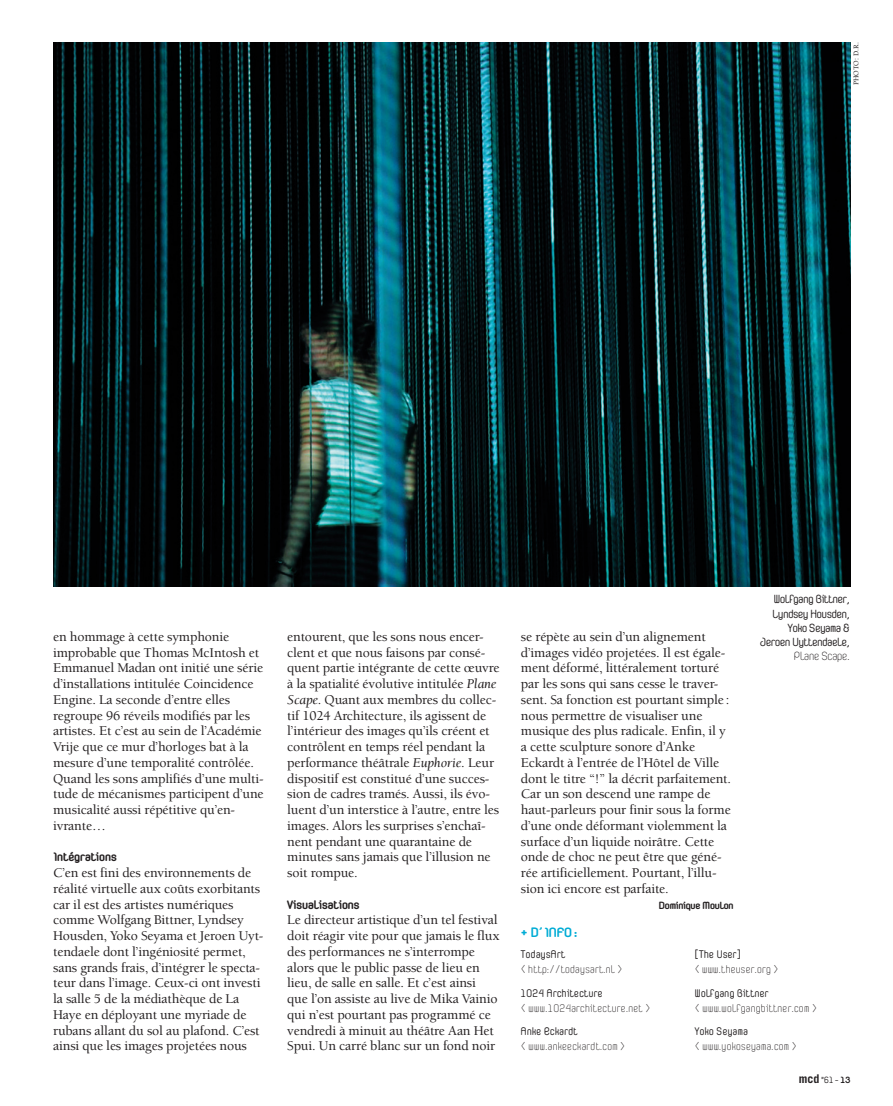
<style>
.page{position:relative;width:893px;height:1106px;background:#fff}
.page>*{position:absolute;margin:0;border:0;box-sizing:border-box;transform-origin:0 0}
.t1{font:900 18px "JULIETTE";color:#00acd5}
.t2{font:900 16.5px "JULIETTE";color:#231f20}
.t3{font:600 15.75px/14.2px "JULIETTE";letter-spacing:-.01em;color:#231f20;text-align:right}
.t4{font:15.75px "JULIETTE";letter-spacing:-.01em;color:#231f20}
.t5{font:14.7px "JULIETTE";letter-spacing:.025em;color:#231f20}
.t6{font:600 14.7px "JULIETTE";letter-spacing:.025em;color:#231f20}
.t7{font:500 13.8px/15.8px "Berkeley";letter-spacing:-.01em;color:#231f20}
.t8{font:900 13.8px "JULIETTE";letter-spacing:-.01em;color:#231f20}
.t9{font:600 12px "JULIETTE";color:#231f20}
.t10{font:500 7.5px "Berkeley";color:#231f20}
.s1{font-weight:400;font-style:italic}
.s2{font-family:"Trade Gothic";font-weight:700}
.s3{font-weight:900}
</style>
<div class="page">
<img style="left:53px;top:43px;width:797px;height:543px">
<p class="t10" style="left:853px;top:85px;width:44px;rotate:-90deg">PHOTO: D.R.</p>
<p class="t7" style="left:53px;top:630px;width:212px">en hommage à cette symphonie improbable que Thomas McIntosh et Emmanuel Madan ont initié une série d’installations intitulée Coincidence Engine. La seconde d’entre elles regroupe 96 réveils modifiés par les artistes. Et c’est au sein de l’Académie Vrije que ce mur d’horloges bat à la mesure d’une temporalité contrôlée.<br>Quand les sons amplifiés d’une multi&shy;tude de mécanismes participent d’une musicalité aussi répétitive qu’en&shy;ivrante…</p>
<p class="t2" style="left:53px;top:846px;width:65px">Intégrations</p>
<p class="t7" style="left:53px;top:866px;width:212px">C’en est fini des environnements de réalité virtuelle aux coûts exorbitants car il est des artistes numériques comme Wolfgang Bittner, Lyndsey Housden, Yoko Seyama et Jeroen Uyt&shy;tendaele dont l’ingéniosité permet, sans grands frais, d’intégrer le specta&shy;teur dans l’image. Ceux-ci ont investi la salle 5 de la médiathèque de La Haye en déployant une myriade de rubans allant du sol au plafond. C’est ainsi que les images projetées nous</p>
<p class="t7" style="left:287px;top:630px;width:214px">entourent, que les sons nous encer&shy;clent et que nous faisons par consé&shy;quent partie intégrante de cette œuvre à la spatialité évolutive intitulée <span class="s1">Plane Scape</span>. Quant aux membres du collec&shy;tif 1024 Architecture, ils agissent de l’intérieur des images qu’ils créent et contrôlent en temps réel pendant la performance théâtrale <span class="s1">Euphorie</span>. Leur dispositif est constitué d’une succes&shy;sion de cadres tramés. Aussi, ils évo&shy;luent d’un interstice à l’autre, entre les images. Alors les surprises s’enchaî&shy;nent pendant une quarantaine de minutes sans jamais que l’illusion ne soit rompue.</p>
<p class="t2" style="left:287px;top:893px;width:74px">Visualisations</p>
<p class="t7" style="left:287px;top:913px;width:214px">Le directeur artistique d’un tel festival doit réagir vite pour que jamais le flux des performances ne s’interrompe alors que le public passe de lieu en lieu, de salle en salle. Et c’est ainsi que l’on assiste au live de Mika Vainio qui n’est pourtant pas programmé ce vendredi à minuit au théâtre Aan Het Spui. Un carré blanc sur un fond noir</p>
<p class="t7" style="left:521px;top:630px;width:212px">se répète au sein d’un alignement d’images vidéo projetées. Il est égale&shy;ment déformé, littéralement torturé par les sons qui sans cesse le traver&shy;sent. Sa fonction est pourtant simple : nous permettre de visualiser une musique des plus radicale. Enfin, il y a cette sculpture sonore d’Anke Eckardt à l’entrée de l’Hôtel de Ville dont le titre “!” la décrit parfaitement.<br>Car un son descend une rampe de haut-parleurs pour finir sous la forme d’une onde déformant violemment la surface d’un liquide noirâtre. Cette onde de choc ne peut être que géné&shy;rée artificiellement. Pourtant, l’illu&shy;sion ici encore est parfaite.</p>
<p class="t8" style="left:659px;top:895px;width:76px">Dominique Moulon</p>
<h1 class="t1" style="left:521px;top:920px;width:58px">+ D’INFO :</h1>
<p class="t3" style="left:760px;top:591px;width:91px">Wolfgang Bittner,<br>Lyndsey Housden,<br>Yoko Seyama &amp;<br>Jeroen Uyttendaele,</p>
<p class="t4" style="left:794px;top:645px;width:57px">Plane Scape.</p>
<p class="t6" style="left:521px;top:944px;width:46px">TodaysArt</p>
<p class="t5" style="left:521px;top:959px;width:103px">&lt; http://todaysart.nl &gt;</p>
<p class="t6" style="left:521px;top:983px;width:83px">1024 Architecture</p>
<p class="t5" style="left:521px;top:998px;width:131px">&lt; www.1024architecture.net &gt;</p>
<p class="t6" style="left:521px;top:1021px;width:58px">Anke Eckardt</p>
<p class="t5" style="left:521px;top:1036px;width:105px">&lt; www.ankeeckardt.com &gt;</p>
<p class="t6" style="left:695px;top:944px;width:48px">[The User]</p>
<p class="t5" style="left:695px;top:959px;width:85px">&lt; www.theuser.org &gt;</p>
<p class="t6" style="left:695px;top:983px;width:75px">Wolfgang Bittner</p>
<p class="t5" style="left:695px;top:998px;width:124px">&lt; www.wolfgangbittner.com &gt;</p>
<p class="t6" style="left:695px;top:1021px;width:55px">Yoko Seyama</p>
<p class="t5" style="left:695px;top:1036px;width:103px">&lt; www.yokoseyama.com &gt;</p>
<p class="t9" style="left:799px;top:1071px;width:53px"><span class="s2">mcd</span> #61 - <span class="s3">13</span></p>
</div>
